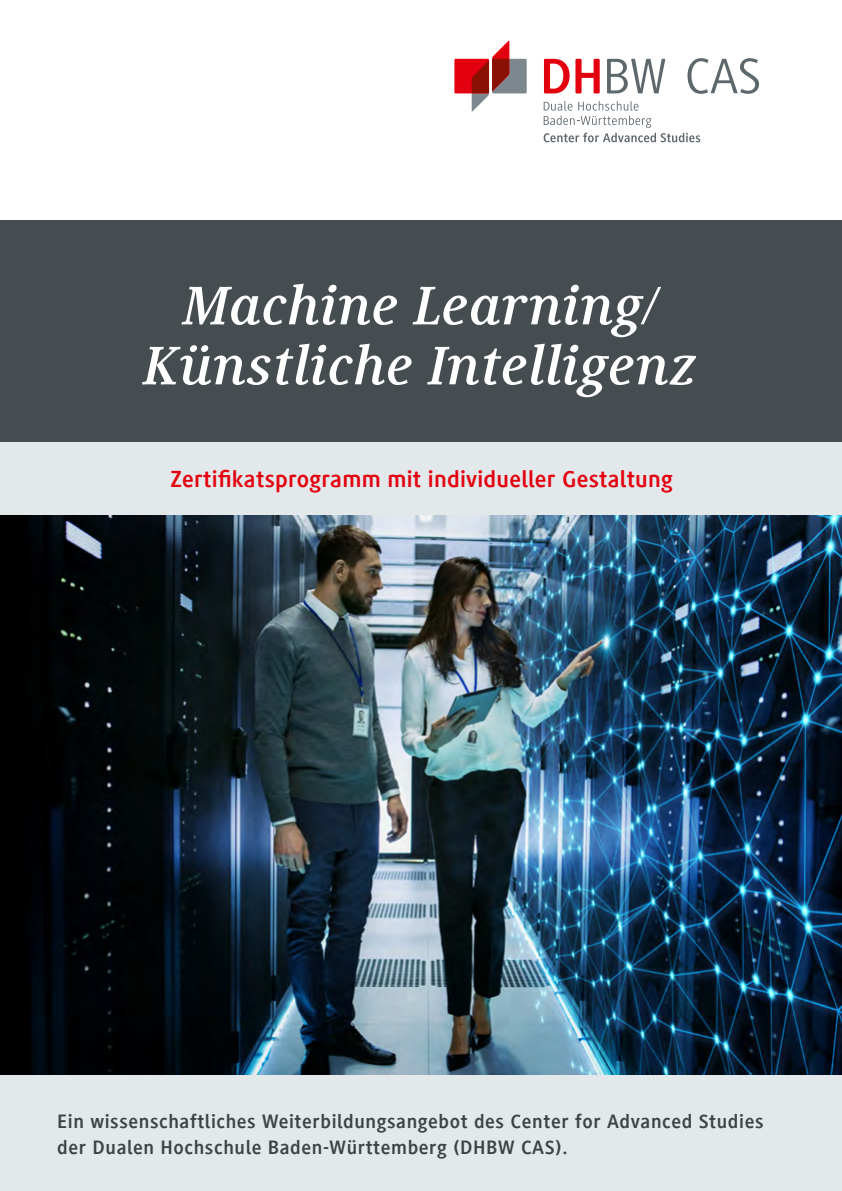
<style>
.page{position:relative;width:842px;height:1191px;background:#fff}
.page>*{position:absolute;margin:0;border:0;box-sizing:border-box;transform-origin:0 0}
.t1{font:italic 700 56px/60px "Generis Serif Com";letter-spacing:.01em;color:#fff;text-align:center}
.t2{font:700 24px "Generis Simple Com";letter-spacing:.01em;color:#e3000f}
.t3{font:700 20px/26px "Generis Sans Com";letter-spacing:.03em;color:#3c4448}
</style>
<div class="page">
<img style="left:0;top:515px;width:842px;height:560px">
<div style="left:0;top:221px;width:842px;height:294px;background:#454d51"></div>
<div style="left:0;top:442px;width:842px;height:73px;background:#e3e8ea"></div>
<div style="left:454px;top:59px;width:35px;height:34px;background:#e3000f"></div>
<svg style="left:472px;top:40px;width:55px;height:72px"></svg>
<svg style="left:544px;top:59px;width:56px;height:34px"></svg>
<svg style="left:607px;top:59px;width:58px;height:34px"></svg>
<svg style="left:687px;top:58px;width:72px;height:36px"></svg>
<svg style="left:544px;top:101px;width:156px;height:41px"></svg>
<div style="left:0;top:1075px;width:842px;height:116px;background:#e3e8ea"></div>
<h1 class="t1" style="left:144px;top:276px;width:555px">Machine Learning/<br>Künstliche Intelligenz</h1>
<p class="t2" style="left:171px;top:466px;width:504px">Zertifikatsprogramm mit individueller Gestaltung</p>
<p class="t3" style="left:57px;top:1108px;width:708px">Ein wissenschaftliches Weiterbildungsangebot des Center for Advanced Studies der Dualen Hochschule Baden-Württemberg (DHBW CAS).</p>
</div>
